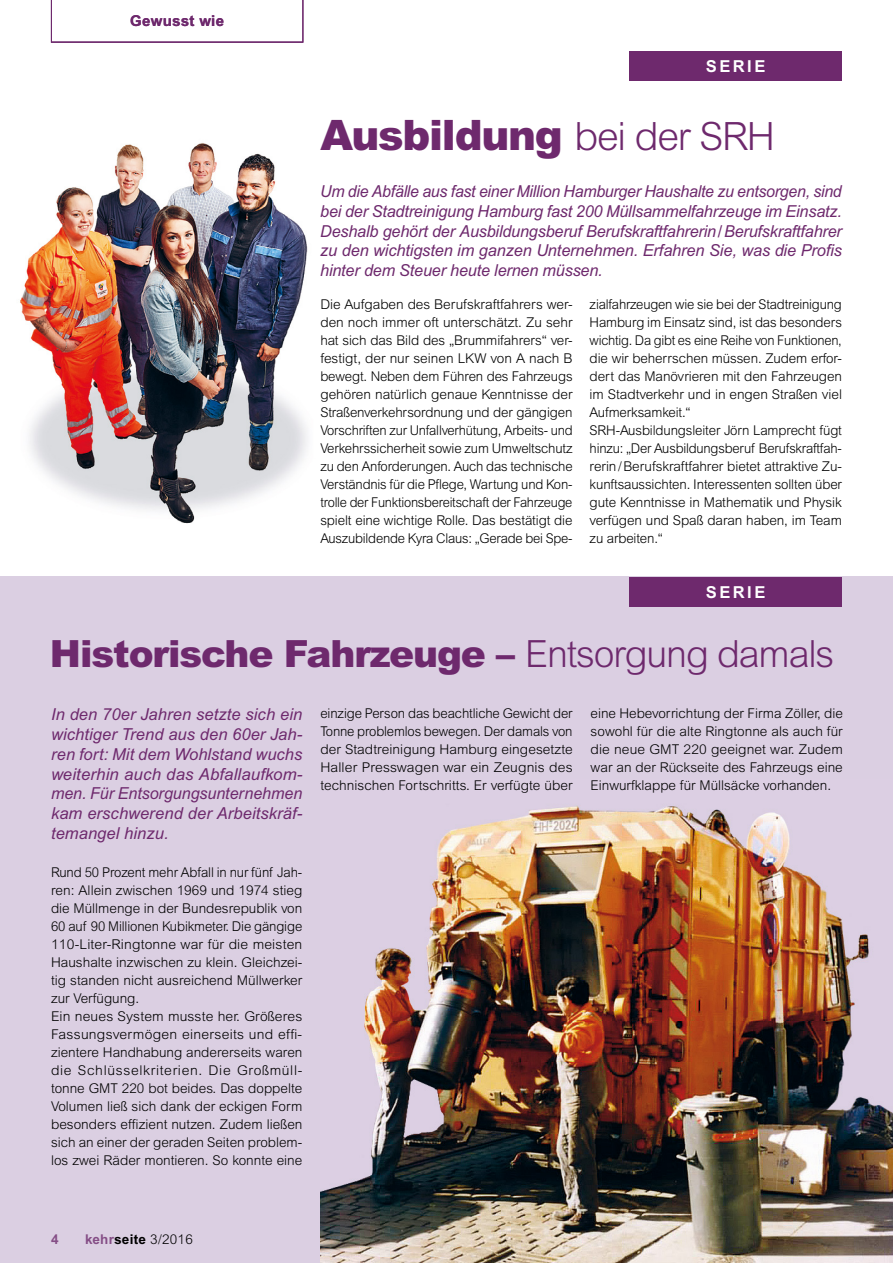
<style>
.page{position:relative;width:893px;height:1263px;background:#fff}
.page>*{position:absolute;margin:0;border:0;box-sizing:border-box;transform-origin:0 0}
.t1{font:900 42px "Arial";letter-spacing:-.03em;color:#6e296d}
.t2{font:900 37.5px "Arial";letter-spacing:-.03em;color:#6e296d}
.t3{font:italic 16.5px/19.8px "Arial";letter-spacing:-.005em;color:#6e296d;text-align:justify;scale:.96 1}
.t4{font:italic 16.5px/19.8px "Arial";letter-spacing:-.005em;color:#6e296d;text-align:justify}
.t5{font:700 16.5px "Arial";letter-spacing:.15em;color:#fff}
.t6{font:700 15px "Arial";letter-spacing:.02em;color:#6e296d}
.t7{font:300 13.5px/18px "Arial";color:#000;text-align:justify}
.t8{font:700 13.5px "Arial";color:#854e86}
.s1{font-weight:300;font-size:39px}
.s2{font-weight:300}
.s3{font-weight:700;color:#854e86}
.s4{font-weight:700}
</style>
<div class="page">
<img style="left:20px;top:143px;width:288px;height:381px">
<div style="left:0;top:577px;width:893px;height:686px;background:#dbcfe2"></div>
<img style="left:320px;top:805px;width:573px;height:458px">
<div style="left:629px;top:51px;width:213px;height:30px;background:#6e296d"></div>
<div style="left:629px;top:577px;width:213px;height:29px;background:#6e296d"></div>
<svg style="left:51px;top:0;width:252px;height:43px"></svg>
<p class="t6" style="left:130px;top:11px;width:95px">Gewusst wie</p>
<p class="t5" style="left:706px;top:57px;width:61px">SERIE</p>
<h1 class="t1" style="left:320px;top:109px;width:456px">Ausbildung <span class="s1">bei der SRH</span></h1>
<p class="t3" style="left:320px;top:181px;width:545px">Um die Abfälle aus fast einer Million Hamburger Haushalte zu entsorgen, sind bei der Stadtreinigung Hamburg fast 200 Müllsammelfahrzeuge im Einsatz.<br>Deshalb gehört der Ausbildungsberuf Berufskraftfahrerin / Berufskraftfahrer zu den wichtigsten im ganzen Unternehmen. Erfahren Sie, was die Profis hinter dem Steuer heute lernen müssen.</p>
<p class="t7" style="left:320px;top:296px;width:254px">Die Aufgaben des Berufskraftfahrers wer&shy;den noch immer oft unterschätzt. Zu sehr hat sich das Bild des „Brummifahrers“ ver&shy;festigt, der nur seinen LKW von A nach B bewegt. Neben dem Führen des Fahrzeugs gehören natürlich genaue Kenntnisse der Straßenverkehrsordnung und der gängigen Vorschriften zur Unfallverhütung, Arbeits- und Verkehrssicherheit sowie zum Umweltschutz zu den Anforderungen. Auch das technische Verständnis für die Pflege, Wartung und Kon&shy;trolle der Funktionsbereitschaft der Fahrzeuge spielt eine wichtige Rolle. Das bestätigt die Auszubildende Kyra Claus: „Gerade bei Spe-</p>
<p class="t7" style="left:590px;top:296px;width:254px;text-align:left">zialfahrzeugen wie sie bei der Stadtreinigung Hamburg im Einsatz sind, ist das besonders wichtig. Da gibt es eine Reihe von Funktionen, die wir beherrschen müssen. Zudem erfor&shy;dert das Manövrieren mit den Fahrzeugen im Stadtverkehr und in engen Straßen viel Aufmerksamkeit.“<br>SRH-Ausbildungsleiter Jörn Lamprecht fügt hinzu: „Der Ausbildungsberuf Berufskraftfah&shy;rerin / Berufskraftfahrer bietet attraktive Zu&shy;kunftsaussichten. Interessenten sollten über gute Kenntnisse in Mathematik und Physik verfügen und Spaß daran haben, im Team zu arbeiten.“</p>
<p class="t5" style="left:706px;top:582px;width:61px">SERIE</p>
<h2 class="t2" style="left:50px;top:630px;width:786px">Historische Fahrzeuge – <span class="s2">Entsorgung damals</span></h2>
<p class="t4" style="left:51px;top:704px;width:253px">In den 70er Jahren setzte sich ein wichtiger Trend aus den 60er Jah&shy;ren fort: Mit dem Wohlstand wuchs weiterhin auch das Abfallaufkom&shy;men. Für Entsorgungsunternehmen kam erschwerend der Arbeitskräf&shy;temangel hinzu.</p>
<p class="t7" style="left:51px;top:863px;width:253px;text-align:left">Rund 50 Prozent mehr Abfall in nur fünf Jah&shy;ren: Allein zwischen 1969 und 1974 stieg die Müllmenge in der Bundesrepublik von 60 auf 90 Millionen Kubikmeter. Die gängige 110-Liter-Ringtonne war für die meisten Haushalte inzwischen zu klein. Gleichzei&shy;tig standen nicht ausreichend Müllwerker zur Verfügung.<br>Ein neues System musste her. Größeres Fassungsvermögen einerseits und effi&shy;zientere Handhabung andererseits waren die Schlüsselkriterien. Die Großmüll&shy;tonne GMT 220 bot beides. Das doppelte Volumen ließ sich dank der eckigen Form besonders effizient nutzen. Zudem ließen sich an einer der geraden Seiten problem&shy;los zwei Räder montieren. So konnte eine</p>
<p class="t7" style="left:320px;top:704px;width:254px">einzige Person das beachtliche Gewicht der Tonne problemlos bewegen. Der damals von der Stadtreinigung Hamburg eingesetzte Haller Presswagen war ein Zeugnis des technischen Fortschritts. Er verfügte über</p>
<p class="t7" style="left:591px;top:704px;width:254px">eine Hebevorrichtung der Firma Zöller, die sowohl für die alte Ringtonne als auch für die neue GMT 220 geeignet war. Zudem war an der Rückseite des Fahrzeugs eine Einwurfklappe für Müllsäcke vorhanden.</p>
<p class="t8" style="left:51px;top:1231px;width:9px">4</p>
<p class="t7" style="left:85px;top:1230px;width:109px"><span class="s3">kehr</span><span class="s4">seite</span> 3/2016</p>
</div>
